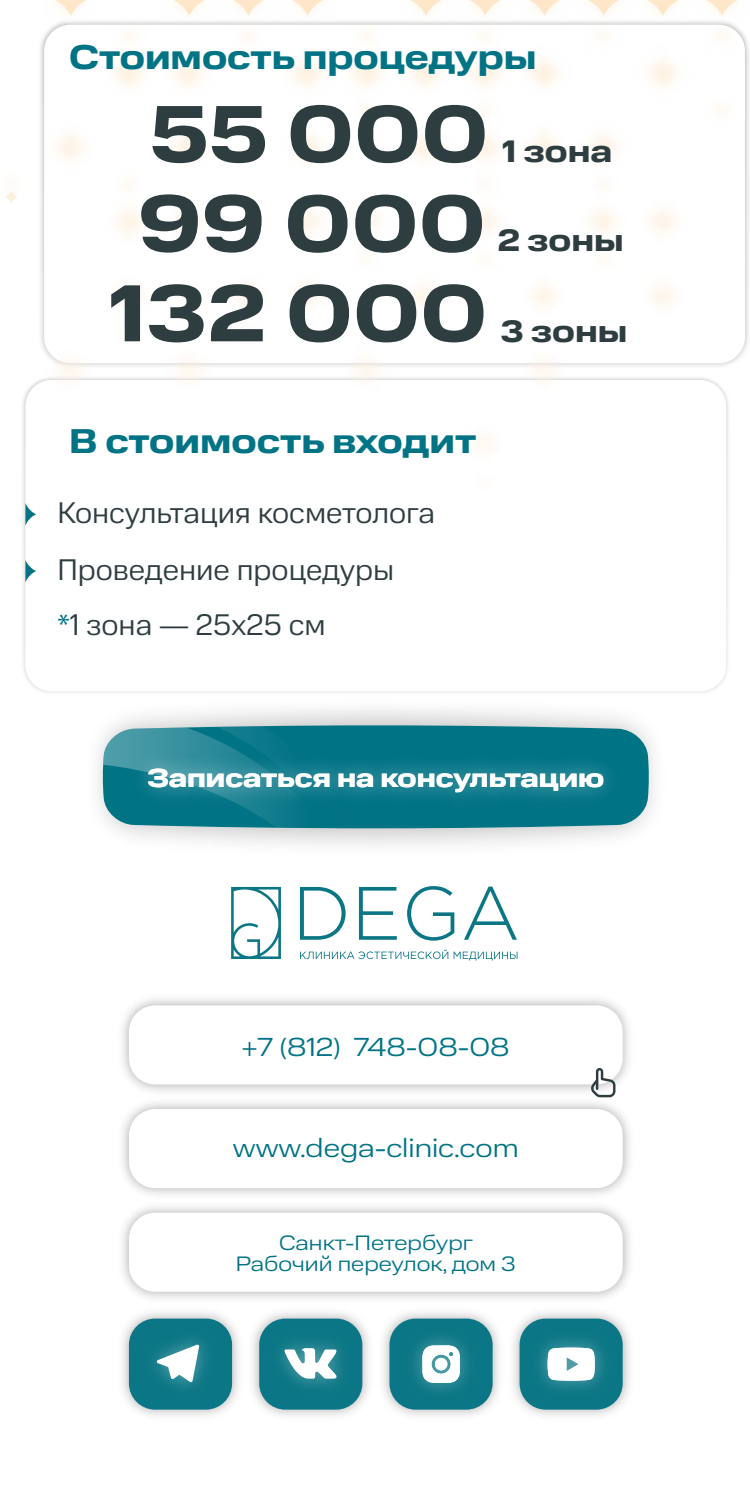
<style>
.page{position:relative;width:750px;height:1500px;background:#fff}
.page>*{position:absolute;margin:0;border:0;box-sizing:border-box;transform-origin:0 0}
.t1{font:700 expanded 81.07px "Normalidad Wide";color:#2e3d40}
.t2{font:700 expanded 34.58px "Normalidad Wide";color:#007385}
.t3{font:700 expanded 31.2px "Normalidad Wide";color:#2e3d40}
.t4{font:300 30px/55.8px "Normalidad Text Text";color:#2e3d40}
.t5{font:300 expanded 26.25px "Normalidad Wide";color:#007385}
.t6{font:700 expanded 26.17px "Normalidad Wide";color:#fff}
.t7{font:300 expanded 21px/20.2px "Normalidad Wide";color:#007385;text-align:center}
.s1{font-family:"Myriad Pro";font-weight:400;color:#007385}
.s2{font-family:"Myriad Pro";font-weight:400}
.s3{font-family:"Myriad Pro";font-weight:400;font-stretch:normal}
</style>
<div class="page">
<svg style="left:410px;top:731px;width:239px;height:98px;background:#318b99"></svg>
<svg style="left:103px;top:731px;width:307px;height:98px;background:#368e9c"></svg>
<img style="left:6px;top:0;width:743px;height:731px">
<div style="left:129px;top:1109px;width:494px;height:79px;background:#fff;border-radius:26px"></div>
<img style="left:120px;top:737px;width:512px;height:85px">
<svg style="left:25px;top:503px;width:11px;height:23px"></svg>
<svg style="left:25px;top:560px;width:11px;height:22px"></svg>
<img style="left:389px;top:1291px;width:103px;height:125px">
<div style="left:389px;top:1319px;width:104px;height:91px;background:#0b7685;border-radius:26px"></div>
<img style="left:492px;top:1291px;width:138px;height:125px">
<div style="left:520px;top:1319px;width:103px;height:91px;background:#0b7685;border-radius:26px"></div>
<img style="left:122px;top:1291px;width:110px;height:125px">
<div style="left:129px;top:1319px;width:103px;height:91px;background:#0b7685;border-radius:26px"></div>
<img style="left:232px;top:1291px;width:157px;height:125px">
<div style="left:259px;top:1319px;width:103px;height:91px;background:#0b7685;border-radius:26px"></div>
<img style="left:154px;top:1339px;width:52px;height:49px">
<svg style="left:156px;top:1344px;width:43px;height:39px"></svg>
<img style="left:280px;top:1341px;width:61px;height:46px">
<svg style="left:285px;top:1348px;width:52px;height:31px;background:#add0d5"></svg>
<img style="left:414px;top:1337px;width:54px;height:54px">
<svg style="left:422px;top:1345px;width:38px;height:38px"></svg>
<img style="left:539px;top:1338px;width:65px;height:52px">
<svg style="left:548px;top:1348px;width:47px;height:33px;background:#ebf4f5"></svg>
<svg style="left:300px;top:887px;width:46px;height:53px"></svg>
<svg style="left:359px;top:887px;width:38px;height:53px"></svg>
<svg style="left:407px;top:886px;width:47px;height:55px"></svg>
<svg style="left:464px;top:887px;width:53px;height:53px"></svg>
<svg style="left:300px;top:950px;width:148px;height:9px"></svg>
<svg style="left:454px;top:952px;width:63px;height:9px"></svg>
<svg style="left:231px;top:887px;width:50px;height:72px"></svg>
<svg style="left:590px;top:1068px;width:26px;height:29px"></svg>
<p class="t2" style="left:69px;top:31px;width:469px">Стоимость процедуры</p>
<h1 class="t1" style="left:150px;top:73px;width:340px">55 000</h1>
<p class="t3" style="left:502px;top:128px;width:112px">1 зона</p>
<h1 class="t1" style="left:138px;top:162px;width:349px">99 000</h1>
<h1 class="t1" style="left:109px;top:252px;width:380px">132 000</h1>
<p class="t3" style="left:497px;top:217px;width:128px">2 зоны</p>
<p class="t3" style="left:500px;top:307px;width:128px">3 зоны</p>
<p class="t2" style="left:69px;top:415px;width:409px">В стоимость входит</p>
<p class="t4" style="left:57px;top:483px;width:379px">Консультация косметолога<br>Проведение процедуры<br><span class="s1">*</span>1 зона <span class="s2">—</span> 25х25 см</p>
<p class="t6" style="left:147px;top:758px;width:458px">Записаться на консультацию</p>
<p class="t5" style="left:242px;top:1028px;width:269px"><span class="s3">+</span>7 <span class="s3">(</span>812<span class="s3">)</span> 748-08-08</p>
<p class="t5" style="left:233px;top:1129px;width:287px">www.dega-clinic.com</p>
<p class="t7" style="left:236px;top:1232px;width:281px">Санкт-Петербург<br>Рабочий переулок, дом 3</p>
</div>
